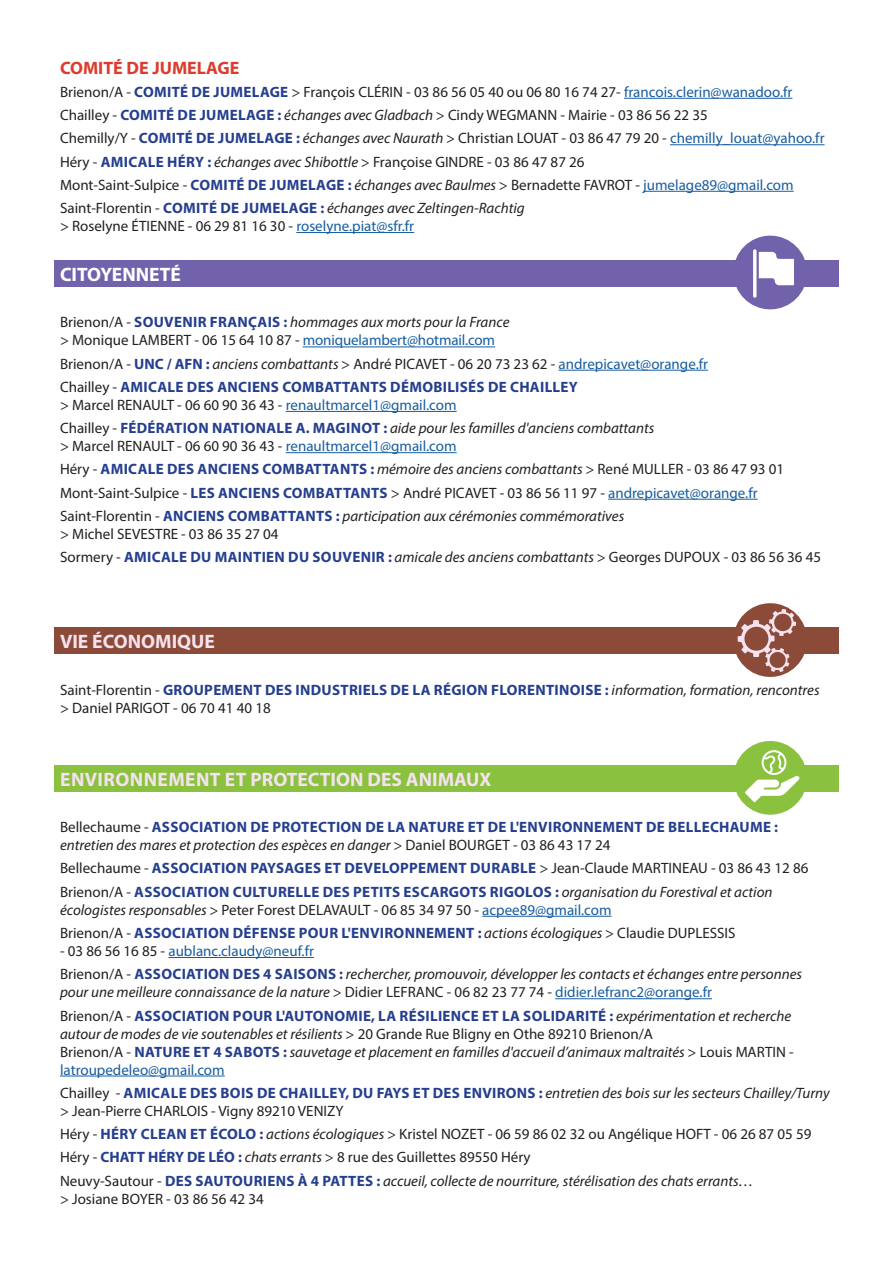
<style>
.page{position:relative;width:893px;height:1263px;background:#fff}
.page>*{position:absolute;margin:0;border:0;box-sizing:border-box;transform-origin:0 0}
.t1{font:700 19.5px "Myriad Pro";color:#f6e2ee}
.t2{font:700 19.5px "Myriad Pro";color:#fff}
.t3{font:700 18px "Myriad Pro";color:#db3c2e}
.t4{font:15px/23.2px "Myriad Pro";color:#231f20}
.t5{font:italic 15px/23.2px "Myriad Pro";color:#231f20}
.t6{font:700 15px/23.2px "Myriad Pro";letter-spacing:.02em;color:#253f8e}
.s1{font-weight:700;color:#253f8e}
.s2{color:#175d9e}
.s3{font-style:italic}
.s4{font-weight:400;color:#231f20}
.s5{font-weight:400;font-style:italic;color:#231f20}
.s6{font-weight:400;color:#175d9e}
.s7{font-style:normal}
.s8{font-style:normal;color:#175d9e}
.s9{font-weight:700;font-style:normal;color:#253f8e}
</style>
<div class="page">
<div style="left:54px;top:260px;width:785px;height:27px;background:#7261ab"></div>
<div style="left:54px;top:627px;width:785px;height:27px;background:#8c4b38"></div>
<div style="left:54px;top:765px;width:785px;height:27px;background:#8ac13f"></div>
<hr style="left:624px;top:98px;width:168px;height:1px;background:#175d9e">
<hr style="left:670px;top:144px;width:154px;height:1px;background:#175d9e">
<hr style="left:643px;top:191px;width:151px;height:1px;background:#175d9e">
<hr style="left:296px;top:232px;width:118px;height:1px;background:#175d9e">
<hr style="left:303px;top:347px;width:192px;height:1px;background:#175d9e">
<hr style="left:559px;top:370px;width:149px;height:1px;background:#175d9e">
<hr style="left:286px;top:411px;width:171px;height:1px;background:#175d9e">
<hr style="left:286px;top:452px;width:171px;height:1px;background:#175d9e">
<hr style="left:608px;top:499px;width:150px;height:1px;background:#175d9e">
<hr style="left:482px;top:916px;width:130px;height:1px;background:#175d9e">
<hr style="left:168px;top:957px;width:146px;height:1px;background:#175d9e">
<hr style="left:555px;top:998px;width:157px;height:1px;background:#175d9e">
<hr style="left:60px;top:1076px;width:165px;height:1px;background:#175d9e">
<div style="left:733px;top:741px;width:74px;height:74px;background:#8ac13f;border-radius:50%"></div>
<svg style="left:745px;top:750px;width:54px;height:52px"></svg>
<div style="left:733px;top:603px;width:74px;height:74px;background:#8c4b38;border-radius:50%"></div>
<svg style="left:738px;top:609px;width:58px;height:63px"></svg>
<div style="left:733px;top:236px;width:74px;height:73px;background:#7261ab;border-radius:50%"></div>
<hr style="left:753px;top:249px;width:3px;height:49px;background:#fff;border-radius:2px">
<svg style="left:758px;top:251px;width:36px;height:35px"></svg>
<p class="t3" style="left:60px;top:56px;width:181px">COMITÉ DE JUMELAGE</p>
<p class="t4" style="left:60px;top:80px;width:766px">Brienon/A - <span class="s1">COMITÉ DE JUMELAGE</span> &gt; François CLÉRIN - 03 86 56 05 40 ou 06 80 16 74 27- <span class="s2">francois.clerin@wanadoo.fr </span>Chailley - <span class="s1">COMITÉ DE JUMELAGE :</span> <span class="s3">échanges avec Gladbach</span> &gt; Cindy WEGMANN - Mairie - 03 86 56 22 35<br>Chemilly/Y - <span class="s1">COMITÉ DE JUMELAGE :</span> <span class="s3">échanges avec Naurath</span> &gt; Christian LOUAT - 03 86 47 79 20 - <span class="s2">chemilly_louat@yahoo.fr </span>Héry - <span class="s1">AMICALE HÉRY :</span> <span class="s3">échanges avec Shibottle</span> &gt; Françoise GINDRE - 03 86 47 87 26<br>Mont-Saint-Sulpice - <span class="s1">COMITÉ DE JUMELAGE :</span> <span class="s3">échanges avec Baulmes</span> &gt; Bernadette FAVROT - <span class="s2">jumelage89@gmail.com </span>Saint-Florentin - <span class="s1">COMITÉ DE JUMELAGE :</span> <span class="s3">échanges avec Zeltingen-Rachtig</span></p>
<p class="t4" style="left:60px;top:214px;width:356px">&gt; Roselyne ÉTIENNE - 06 29 81 16 30 - <span class="s2">roselyne.piat@sfr.fr</span></p>
<h1 class="t2" style="left:60px;top:262px;width:122px">CITOYENNETÉ</h1>
<p class="t4" style="left:60px;top:313px;width:451px;line-height:18px">Brienon/A - <span class="s1">SOUVENIR FRANÇAIS :</span> <span class="s3">hommages aux morts pour la France </span>&gt; Monique LAMBERT - 06 15 64 10 87 - <span class="s2">moniquelambert@hotmail.com</span></p>
<p class="t6" style="left:60px;top:351px;width:650px"><span class="s4">Brienon/A -</span> UNC / AFN : <span class="s5">anciens combattants</span> <span class="s4">&gt; André PICAVET - 06 20 73 23 62 -</span> <span class="s6">andrepicavet@orange.fr<br></span><span class="s4">Chailley -</span> AMICALE DES ANCIENS COMBATTANTS DÉMOBILISÉS DE CHAILLEY</p>
<p class="t5" style="left:60px;top:393px;width:596px"><span class="s7">&gt; Marcel RENAULT - 06 60 90 36 43 -</span> <span class="s8">renaultmarcel1@gmail.com<br></span><span class="s7">Chailley -</span> <span class="s9">FÉDÉRATION NATIONALE A. MAGINOT :</span> aide pour les familles d'anciens combattants</p>
<p class="t4" style="left:60px;top:434px;width:726px">&gt; Marcel RENAULT - 06 60 90 36 43 - <span class="s2">renaultmarcel1@gmail.com<br></span>Héry - <span class="s1">AMICALE DES ANCIENS COMBATTANTS :</span> <span class="s3">mémoire des anciens combattants</span> &gt; René MULLER - 03 86 47 93 01<br>Mont-Saint-Sulpice - <span class="s1">LES ANCIENS COMBATTANTS</span> &gt; André PICAVET - 03 86 56 11 97 - <span class="s2">andrepicavet@orange.fr </span>Saint-Florentin - <span class="s1">ANCIENS COMBATTANTS :</span> <span class="s3">participation aux cérémonies commémoratives</span></p>
<p class="t4" style="left:60px;top:522px;width:763px">&gt; Michel SEVESTRE - 03 86 35 27 04<br>Sormery - <span class="s1">AMICALE DU MAINTIEN DU SOUVENIR :</span> <span class="s3">amicale des anciens combattants</span> &gt; Georges DUPOUX - 03 86 56 36 45</p>
<h1 class="t1" style="left:60px;top:629px;width:156px">VIE ÉCONOMIQUE</h1>
<p class="t6" style="left:60px;top:680px;width:761px;line-height:18px"><span class="s4">Saint-Florentin -</span> GROUPEMENT DES INDUSTRIELS DE LA RÉGION FLORENTINOISE : <span class="s5">information, formation, rencontres </span><span class="s4">&gt; Daniel PARIGOT - 06 70 41 40 18</span></p>
<h1 class="t1" style="left:60px;top:766px;width:433px">ENVIRONNEMENT ET PROTECTION DES ANIMAUX</h1>
<p class="t6" style="left:60px;top:818px;width:720px;line-height:18px"><span class="s4">Bellechaume -</span> ASSOCIATION DE PROTECTION DE LA NATURE ET DE L'ENVIRONNEMENT DE BELLECHAUME : <span class="s5">entretien des mares et protection des espèces en danger</span> <span class="s4">&gt; Daniel BOURGET - 03 86 43 17 24</span></p>
<p class="t6" style="left:60px;top:856px;width:750px"><span class="s4">Bellechaume -</span> ASSOCIATION PAYSAGES ET DEVELOPPEMENT DURABLE <span class="s4">&gt; Jean-Claude MARTINEAU - 03 86 43 12 86<br>Brienon/A -</span> ASSOCIATION CULTURELLE DES PETITS ESCARGOTS RIGOLOS : <span class="s5">organisation du Forestival et action</span></p>
<p class="t4" style="left:60px;top:898px;width:677px"><span class="s3">écologistes responsables</span> &gt; Peter Forest DELAVAULT - 06 85 34 97 50 - <span class="s2">acpee89@gmail.com<br></span>Brienon/A - <span class="s1">ASSOCIATION DÉFENSE POUR L'ENVIRONNEMENT :</span> <span class="s3">actions écologiques</span> &gt; Claudie DUPLESSIS</p>
<p class="t5" style="left:60px;top:939px;width:744px"><span class="s7">- 03 86 56 16 85 -</span> <span class="s8">aublanc.claudy@neuf.fr<br></span><span class="s7">Brienon/A -</span> <span class="s9">ASSOCIATION DES 4 SAISONS :</span> rechercher, promouvoir, développer les contacts et échanges entre personnes</p>
<p class="t5" style="left:60px;top:980px;width:733px">pour une meilleure connaissance de la nature <span class="s7">&gt; Didier LEFRANC - 06 82 23 77 74 -</span> <span class="s8">didier.lefranc2@orange.fr<br></span><span class="s7">Brienon/A -</span> <span class="s9">ASSOCIATION POUR L'AUTONOMIE, LA RÉSILIENCE ET LA SOLIDARITÉ :</span> expérimentation et recherche</p>
<p class="t5" style="left:60px;top:1024px;width:735px;line-height:18px">autour de modes de vie soutenables et résilients <span class="s7">&gt; 20 Grande Rue Bligny en Othe 89210 Brienon/A<br>Brienon/A -</span> <span class="s9">NATURE ET 4 SABOTS :</span> sauvetage et placement en familles d'accueil d’animaux maltraités <span class="s7">&gt; Louis MARTIN - </span><span class="s8">latroupedeleo@gmail.com</span></p>
<p class="t4" style="left:60px;top:1083px;width:771px;line-height:18px">Chailley - <span class="s1">AMICALE DES BOIS DE CHAILLEY, DU FAYS ET DES ENVIRONS :</span> <span class="s3">entretien des bois sur les secteurs Chailley/Turny </span>&gt; Jean-Pierre CHARLOIS - Vigny 89210 VENIZY</p>
<p class="t4" style="left:60px;top:1122px;width:753px">Héry - <span class="s1">HÉRY CLEAN ET ÉCOLO :</span> <span class="s3">actions écologiques</span> &gt; Kristel NOZET - 06 59 86 02 32 ou Angélique HOFT - 06 26 87 05 59<br>Héry - <span class="s1">CHATT HÉRY DE LÉO :</span> <span class="s3">chats errants</span> &gt; 8 rue des Guillettes 89550 Héry<br>Neuvy-Sautour - <span class="s1">DES SAUTOURIENS À 4 PATTES :</span> <span class="s3">accueil, collecte de nourriture, stérélisation des chats errants…</span></p>
<p class="t4" style="left:60px;top:1186px;width:205px">&gt; Josiane BOYER - 03 86 56 42 34</p>
</div>
